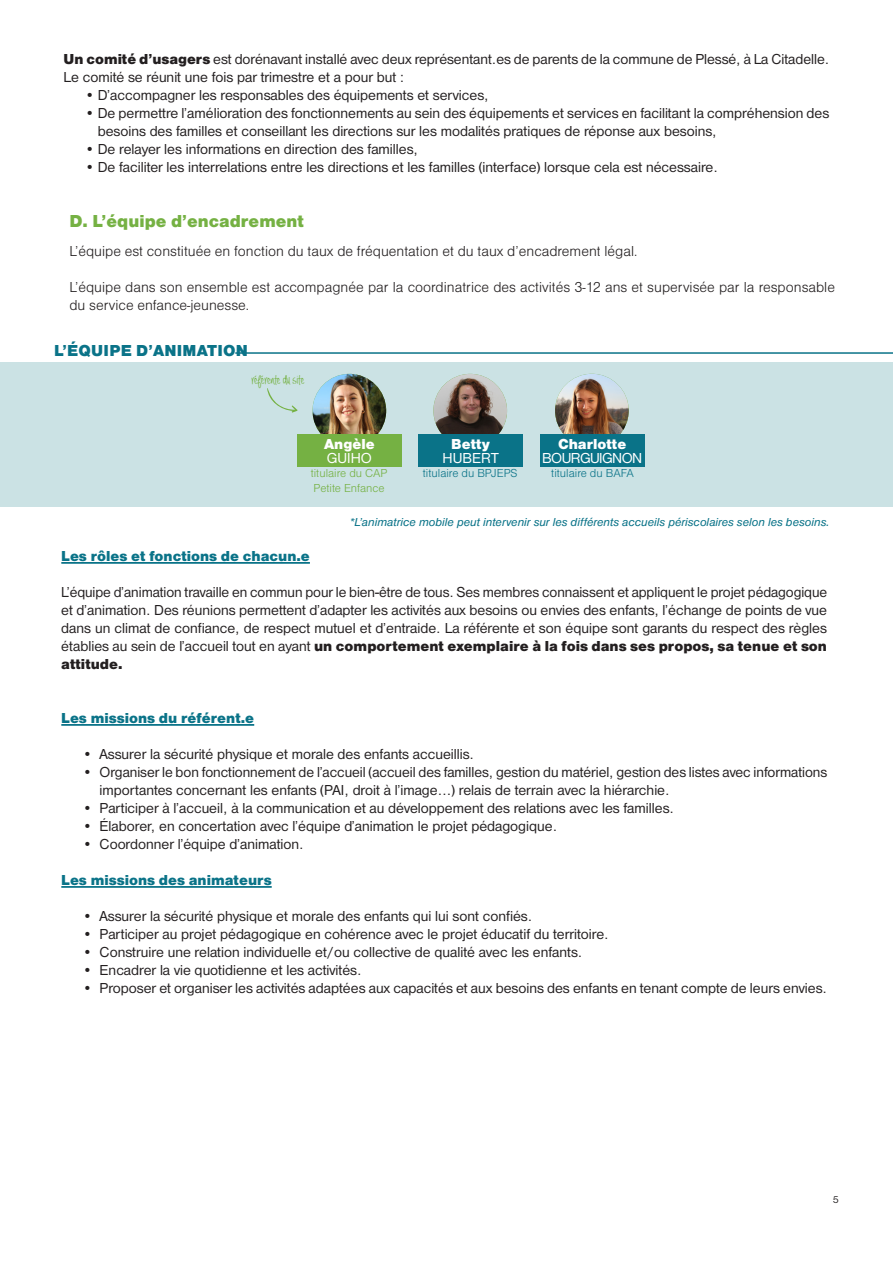
<style>
.page{position:relative;width:893px;height:1263px;background:#fff}
.page>*{position:absolute;margin:0;border:0;box-sizing:border-box;transform-origin:0 0}
.t1{font:18px "Nimbus Sans DOT Blac";color:#75b143}
.t2{font:700 18px "Always Forever";color:#75b143}
.t3{font:16.5px "Nimbus Sans DOT Blac";letter-spacing:.015em;color:#0a7388}
.t4{font:15px/18px "Nimbus Sans DOT";color:#231f20}
.t5{font:15px/18px "Nimbus Sans DOT Ligh";color:#231f20}
.t6{font:15px "Nimbus Sans DOT Blac";color:#0a7388}
.t7{font:15px "Nimbus Sans DOT";letter-spacing:-.035em;color:#fff}
.t8{font:15px "Nimbus Sans DOT Blac";color:#fff}
.t9{font:italic 12px "Nimbus Sans DOT";color:#0a7388}
.t10{font:12px "Nimbus Sans DOT Ligh";color:#0a7388}
.t11{font:12px "Nimbus Sans DOT Ligh";color:#75b143}
.t12{font:10.5px "Nimbus Sans DOT";color:#231f20}
.s1{font-family:"Nimbus Sans DOT Blac"}
</style>
<div class="page">
<div style="left:0;top:363px;width:893px;height:144px;background:#cbe2e4"></div>
<hr style="left:235px;top:352px;width:658px;height:2px;background:#0a7388">
<svg style="left:267px;top:388px;width:31px;height:25px"></svg>
<img style="left:313px;top:374px;width:73px;height:73px;border-radius:37px">
<div style="left:297px;top:435px;width:105px;height:32px;background:#75b143"></div>
<img style="left:433px;top:374px;width:74px;height:61px">
<div style="left:418px;top:435px;width:105px;height:32px;background:#0a7388"></div>
<hr style="left:61px;top:562px;width:249px;height:2px;background:#0a7388">
<hr style="left:61px;top:724px;width:193px;height:2px;background:#0a7388">
<hr style="left:61px;top:886px;width:211px;height:2px;background:#0a7388">
<img style="left:555px;top:374px;width:74px;height:73px;border-radius:37px">
<div style="left:540px;top:435px;width:105px;height:32px;background:#0a7388"></div>
<p class="t4" style="left:64px;top:50px;width:767px"><span class="s1">Un comité d’usagers</span> est dorénavant installé avec deux représentant.es de parents de la commune de Plessé, à La Citadelle.</p>
<p class="t4" style="left:64px;top:68px;width:342px">Le comité se réunit une fois par trimestre et a pour but :</p>
<p class="t4" style="left:85px;top:86px;width:405px">• D’accompagner les responsables des équipements et services,</p>
<p class="t4" style="left:98px;top:104px;width:733px;text-indent:-13px">• De permettre l’amélioration des fonctionnements au sein des équipements et services en facilitant la compréhension des besoins des familles et conseillant les directions sur les modalités pratiques de réponse aux besoins,</p>
<p class="t4" style="left:85px;top:140px;width:335px">• De relayer les informations en direction des familles,</p>
<p class="t4" style="left:85px;top:158px;width:635px">• De faciliter les interrelations entre les directions et les familles (interface) lorsque cela est nécessaire.</p>
<p class="t1" style="left:69px;top:210px;width:236px">D. L’équipe d’encadrement</p>
<p class="t5" style="left:69px;top:242px;width:569px">L’équipe est constituée en fonction du taux de fréquentation et du taux d’encadrement légal.</p>
<p class="t5" style="left:69px;top:278px;width:767px">L’équipe dans son ensemble est accompagnée par la coordinatrice des activités 3-12 ans et supervisée par la responsable du service enfance-jeunesse.</p>
<p class="t3" style="left:54px;top:341px;width:195px">L’ÉQUIPE D’ANIMATION</p>
<p class="t2" style="left:251px;top:372px;width:54px">référente du site</p>
<p class="t8" style="left:324px;top:435px;width:52px">Angèle</p>
<p class="t7" style="left:327px;top:449px;width:47px">GUIHO</p>
<p class="t11" style="left:311px;top:467px;width:78px">titulaire du CAP</p>
<p class="t11" style="left:314px;top:481px;width:73px">Petite Enfance</p>
<p class="t8" style="left:451px;top:435px;width:40px">Betty</p>
<p class="t7" style="left:443px;top:449px;width:57px">HUBERT</p>
<p class="t10" style="left:423px;top:467px;width:96px">titulaire du BPJEPS</p>
<p class="t8" style="left:558px;top:435px;width:70px">Charlotte</p>
<p class="t7" style="left:542px;top:449px;width:101px">BOURGUIGNON</p>
<p class="t10" style="left:551px;top:467px;width:84px">titulaire du BAFA</p>
<p class="t9" style="left:350px;top:515px;width:481px">*L’animatrice mobile peut intervenir sur les différents accueils périscolaires selon les besoins.</p>
<p class="t6" style="left:61px;top:547px;width:250px">Les rôles et fonctions de chacun.e</p>
<p class="t4" style="left:61px;top:583px;width:767px;text-align:justify">L’équipe d’animation travaille en commun pour le bien-être de tous. Ses membres connaissent et appliquent le projet pédagogique et d’animation. Des réunions permettent d’adapter les activités aux besoins ou envies des enfants, l’échange de points de vue dans un climat de confiance, de respect mutuel et d’entraide. La référente et son équipe sont garants du respect des règles établies au sein de l’accueil tout en ayant <span class="s1">un comportement exemplaire à la fois dans ses propos, sa tenue et son attitude.</span></p>
<p class="t6" style="left:61px;top:709px;width:194px">Les missions du référent.e</p>
<p class="t4" style="left:83px;top:745px;width:393px">• Assurer la sécurité physique et morale des enfants accueillis.</p>
<p class="t4" style="left:100px;top:763px;width:729px;text-indent:-17px">• Organiser le bon fonctionnement de l’accueil (accueil des familles, gestion du matériel, gestion des listes avec informations importantes concernant les enfants (PAI, droit à l’image…) relais de terrain avec la hiérarchie.</p>
<p class="t4" style="left:83px;top:799px;width:593px">• Participer à l’accueil, à la communication et au développement des relations avec les familles.</p>
<p class="t4" style="left:83px;top:817px;width:476px">• Élaborer, en concertation avec l’équipe d’animation le projet pédagogique.</p>
<p class="t4" style="left:83px;top:835px;width:223px">• Coordonner l’équipe d’animation.</p>
<p class="t6" style="left:61px;top:871px;width:212px">Les missions des animateurs</p>
<p class="t4" style="left:83px;top:907px;width:451px">• Assurer la sécurité physique et morale des enfants qui lui sont confiés.</p>
<p class="t4" style="left:83px;top:925px;width:528px">• Participer au projet pédagogique en cohérence avec le projet éducatif du territoire.</p>
<p class="t4" style="left:83px;top:943px;width:501px">• Construire une relation individuelle et/ou collective de qualité avec les enfants.</p>
<p class="t4" style="left:83px;top:961px;width:281px">• Encadrer la vie quotidienne et les activités.</p>
<p class="t4" style="left:83px;top:979px;width:746px">• Proposer et organiser les activités adaptées aux capacités et aux besoins des enfants en tenant compte de leurs envies.</p>
<p class="t12" style="left:833px;top:1193px;width:8px">5</p>
</div>
